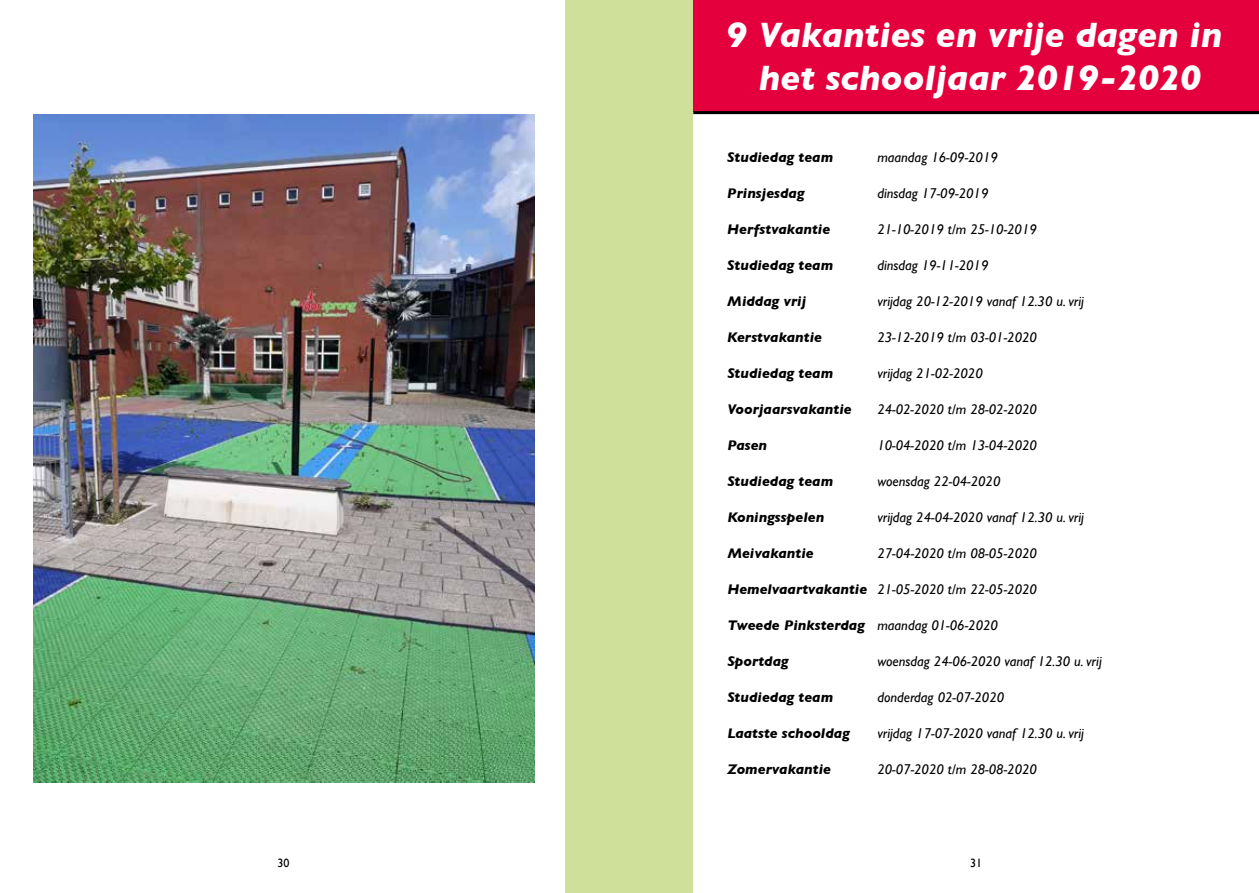
<style>
.page{position:relative;width:1259px;height:893px;background:#fff}
.page>*{position:absolute;margin:0;border:0;box-sizing:border-box;transform-origin:0 0}
.t1{font:italic 700 36px/43.2px "Gill Sans";color:#fff;text-align:center}
.t2{font:italic 14.25px "Gill Sans";color:#000}
.t3{font:italic 700 14.25px "Gill Sans";color:#000}
.t4{font:12px "Gill Sans";color:#000}
.s1{font-weight:700}
.s2{font-weight:400}
</style>
<div class="page">
<div style="left:566px;top:0;width:127px;height:893px;background:#cfe09b"></div>
<div style="left:693px;top:0;width:566px;height:111px;background:#e4003c"></div>
<hr style="left:693px;top:111px;width:566px;height:3px;background:#000">
<img style="left:33px;top:114px;width:501px;height:668px">
<h1 class="t1" style="left:727px;top:13px;width:496px">9 Vakanties en vrije dagen in het schooljaar 2019-2020</h1>
<p class="t3" style="left:727px;top:149px;width:107px">Studiedag team</p>
<p class="t2" style="left:877px;top:149px;width:122px">maandag 16-09-2019</p>
<p class="t3" style="left:727px;top:185px;width:79px">Prinsjesdag</p>
<p class="t2" style="left:877px;top:185px;width:113px">dinsdag 17-09-2019</p>
<p class="t3" style="left:727px;top:221px;width:104px">Herfstvakantie</p>
<p class="t2" style="left:877px;top:221px;width:161px">21-10-2019 t/m 25-10-2019</p>
<p class="t3" style="left:727px;top:257px;width:107px">Studiedag team</p>
<p class="t2" style="left:877px;top:257px;width:113px">dinsdag 19-11-2019</p>
<p class="t3" style="left:727px;top:293px;width:80px">Middag vrij</p>
<p class="t2" style="left:877px;top:293px;width:208px">vrijdag 20-12-2019 vanaf 12.30 u. vrij</p>
<p class="t3" style="left:727px;top:329px;width:96px">Kerstvakantie</p>
<p class="t2" style="left:877px;top:329px;width:161px">23-12-2019 t/m 03-01-2020</p>
<p class="t3" style="left:727px;top:365px;width:107px">Studiedag team</p>
<p class="t2" style="left:877px;top:365px;width:107px">vrijdag 21-02-2020</p>
<p class="t3" style="left:727px;top:401px;width:126px">Voorjaarsvakantie</p>
<p class="t2" style="left:877px;top:401px;width:161px">24-02-2020 t/m 28-02-2020</p>
<p class="t3" style="left:727px;top:437px;width:41px">Pasen</p>
<p class="t2" style="left:877px;top:437px;width:161px">10-04-2020 t/m 13-04-2020</p>
<p class="t3" style="left:727px;top:473px;width:107px">Studiedag team</p>
<p class="t2" style="left:877px;top:473px;width:125px">woensdag 22-04-2020</p>
<p class="t3" style="left:727px;top:509px;width:98px">Koningsspelen</p>
<p class="t2" style="left:877px;top:509px;width:208px">vrijdag 24-04-2020 vanaf 12.30 u. vrij</p>
<p class="t3" style="left:727px;top:545px;width:88px">Meivakantie</p>
<p class="t2" style="left:877px;top:545px;width:161px">27-04-2020 t/m 08-05-2020</p>
<p class="t2" style="left:727px;top:581px;width:311px"><span class="s1">Hemelvaartvakantie</span> 21-05-2020 t/m 22-05-2020</p>
<p class="t3" style="left:727px;top:617px;width:272px">Tweede Pinksterdag <span class="s2">maandag 01-06-2020</span></p>
<p class="t3" style="left:727px;top:653px;width:63px">Sportdag</p>
<p class="t2" style="left:877px;top:653px;width:226px">woensdag 24-06-2020 vanaf 12.30 u. vrij</p>
<p class="t3" style="left:727px;top:689px;width:107px">Studiedag team</p>
<p class="t2" style="left:877px;top:689px;width:128px">donderdag 02-07-2020</p>
<p class="t3" style="left:727px;top:725px;width:124px">Laatste schooldag</p>
<p class="t2" style="left:877px;top:725px;width:208px">vrijdag 17-07-2020 vanaf 12.30 u. vrij</p>
<p class="t3" style="left:727px;top:761px;width:105px">Zomervakantie</p>
<p class="t2" style="left:877px;top:761px;width:161px">20-07-2020 t/m 28-08-2020</p>
<p class="t4" style="left:278px;top:856px;width:13px">30</p>
<p class="t4" style="left:970px;top:856px;width:13px">31</p>
</div>
